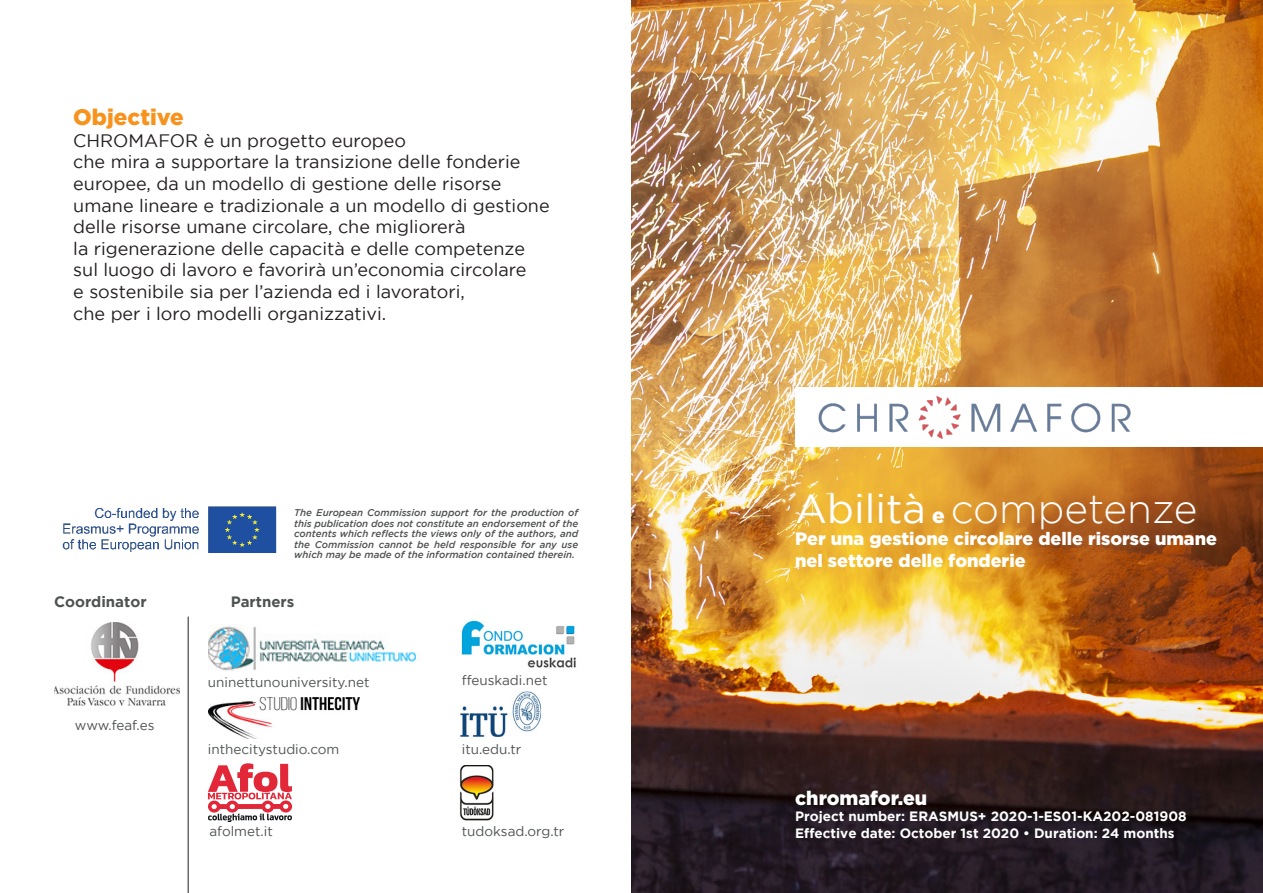
<style>
.page{position:relative;width:1263px;height:893px;background:#fff}
.page>*{position:absolute;margin:0;border:0;box-sizing:border-box;transform-origin:0 0}
.t1{font:300 40.5px "Gotham";color:#fff}
.t2{font:900 22.5px "Gotham";color:#f7931d}
.t3{font:900 19.5px "Gotham";color:#fff}
.t4{font:18px/21.6px "Gotham";color:#231f20}
.t5{font:900 18px/21.6px "Gotham";color:#fff}
.t6{font:700 15px "Gotham";color:#4f5252}
.t7{font:13.5px "Gotham";color:#4f5252}
.t8{font:700 13.5px/16.2px "Gotham";color:#fff}
.t9{font:italic 500 9.75px/10.5px "Gotham";color:#4f5252;text-align:justify}
.s1{font-weight:400}
.s2{font-weight:900;font-size:21px}
</style>
<div class="page">
<img style="left:631px;top:0;width:632px;height:893px">
<img style="left:62px;top:506px;width:215px;height:47px">
<img style="left:461px;top:620px;width:115px;height:48px">
<img style="left:459px;top:765px;width:35px;height:55px">
<img style="left:208px;top:624px;width:209px;height:47px">
<img style="left:209px;top:697px;width:151px;height:41px">
<img style="left:54px;top:623px;width:125px;height:82px">
<svg style="left:208px;top:763px;width:84px;height:59px"></svg>
<div style="left:795px;top:387px;width:468px;height:59px;background:#fff"></div>
<img style="left:819px;top:396px;width:311px;height:43px">
<img style="left:460px;top:691px;width:81px;height:46px">
<hr style="left:188px;top:617px;width:1px;height:276px;background:#231f20">
<p class="t2" style="left:73px;top:104px;width:112px">Objective</p>
<p class="t4" style="left:73px;top:129px;width:334px">CHROMAFOR è un progetto europeo</p>
<p class="t4" style="left:73px;top:151px;width:449px">che mira a supportare la transizione delle fonderie</p>
<p class="t4" style="left:73px;top:172px;width:430px">europee, da un modello di gestione delle risorse</p>
<p class="t4" style="left:73px;top:194px;width:478px">umane lineare e tradizionale a un modello di gestione delle risorse umane circolare, che migliorerà</p>
<p class="t4" style="left:73px;top:237px;width:453px">la rigenerazione delle capacità e delle competenze</p>
<p class="t4" style="left:73px;top:259px;width:455px">sul luogo di lavoro e favorirà un’economia circolare</p>
<p class="t4" style="left:73px;top:280px;width:393px">e sostenibile sia per l’azienda ed i lavoratori,</p>
<p class="t4" style="left:73px;top:302px;width:314px">che per i loro modelli organizzativi.</p>
<p class="t9" style="left:294px;top:507px;width:286px">The European Commission support for the production of this publication does not constitute an endorsement of the contents which reflects the views only of the authors, and the Commission cannot be held responsible for any use which may be made of the information contained therein.</p>
<p class="t6" style="left:54px;top:593px;width:94px">Coordinator</p>
<p class="t6" style="left:231px;top:593px;width:65px">Partners</p>
<p class="t7" style="left:75px;top:718px;width:81px">www.feaf.es</p>
<p class="t7" style="left:208px;top:674px;width:163px">uninettunouniversity.net</p>
<p class="t7" style="left:208px;top:742px;width:133px">inthecitystudio.com</p>
<p class="t7" style="left:209px;top:824px;width:65px">afolmet.it</p>
<p class="t7" style="left:462px;top:672px;width:87px">ffeuskadi.net</p>
<p class="t7" style="left:462px;top:742px;width:61px">itu.edu.tr</p>
<p class="t7" style="left:462px;top:824px;width:104px">tudoksad.org.tr</p>
<p class="t1" style="left:795px;top:487px;width:404px"><span class="s1">Abilità</span> <span class="s2">e</span> competenze</p>
<p class="t5" style="left:795px;top:527px;width:423px">Per una gestione circolare delle risorse umane nel settore delle fonderie</p>
<p class="t3" style="left:795px;top:787px;width:134px">chromafor.eu</p>
<p class="t8" style="left:795px;top:808px;width:393px">Project number: ERASMUS+ 2020-1-ES01-KA202-081908<br>Effective date: October 1st 2020 • Duration: 24 months</p>
</div>
